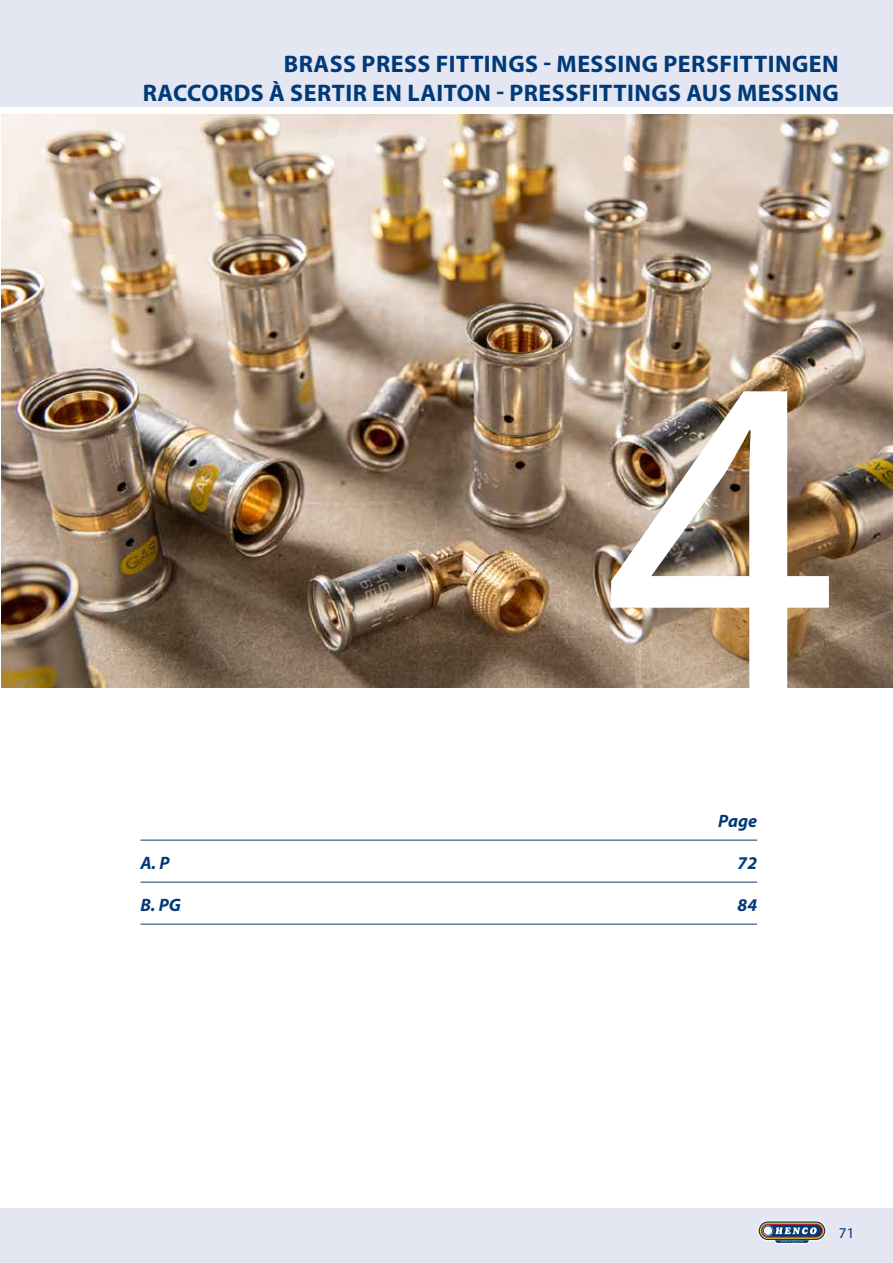
<style>
.page{position:relative;width:893px;height:1263px;background:#fff}
.page>*{position:absolute;margin:0;border:0;box-sizing:border-box;transform-origin:0 0}
.t1{font:457.5px "Myriad Pro";color:#fff}
.t2{font:700 24px/28.8px "Myriad Pro";letter-spacing:.02em;color:#003a78;text-align:right}
.t3{font:italic 700 18px "Myriad Pro";color:#003a78}
.t4{font:15px "Myriad Pro";color:#003a78}
</style>
<div class="page">
<div style="left:0;top:1208px;width:893px;height:55px;background:#e4e6f1"></div>
<div style="left:0;top:0;width:893px;height:107px;background:#e4e6f1"></div>
<svg style="left:758px;top:1220px;width:68px;height:24px"></svg>
<img style="left:1px;top:115px;width:892px;height:573px">
<hr style="left:141px;top:840px;width:616px;height:1px;background:#003a78">
<hr style="left:141px;top:882px;width:616px;height:1px;background:#003a78">
<hr style="left:141px;top:924px;width:616px;height:1px;background:#003a78">
<p class="t2" style="left:143px;top:49px;width:697px">BRASS PRESS FITTINGS - MESSING PERSFITTINGEN<br>RACCORDS À SERTIR EN LAITON - PRESSFITTINGS AUS MESSING</p>
<h1 class="t1" style="left:604px;top:253px;width:236px">4</h1>
<p class="t3" style="left:718px;top:809px;width:40px">Page</p>
<p class="t3" style="left:141px;top:851px;width:31px">A. P</p>
<p class="t3" style="left:738px;top:851px;width:21px">72</p>
<p class="t3" style="left:141px;top:893px;width:42px">B. PG</p>
<p class="t3" style="left:738px;top:893px;width:21px">84</p>
<p class="t4" style="left:839px;top:1223px;width:17px">71</p>
</div>
